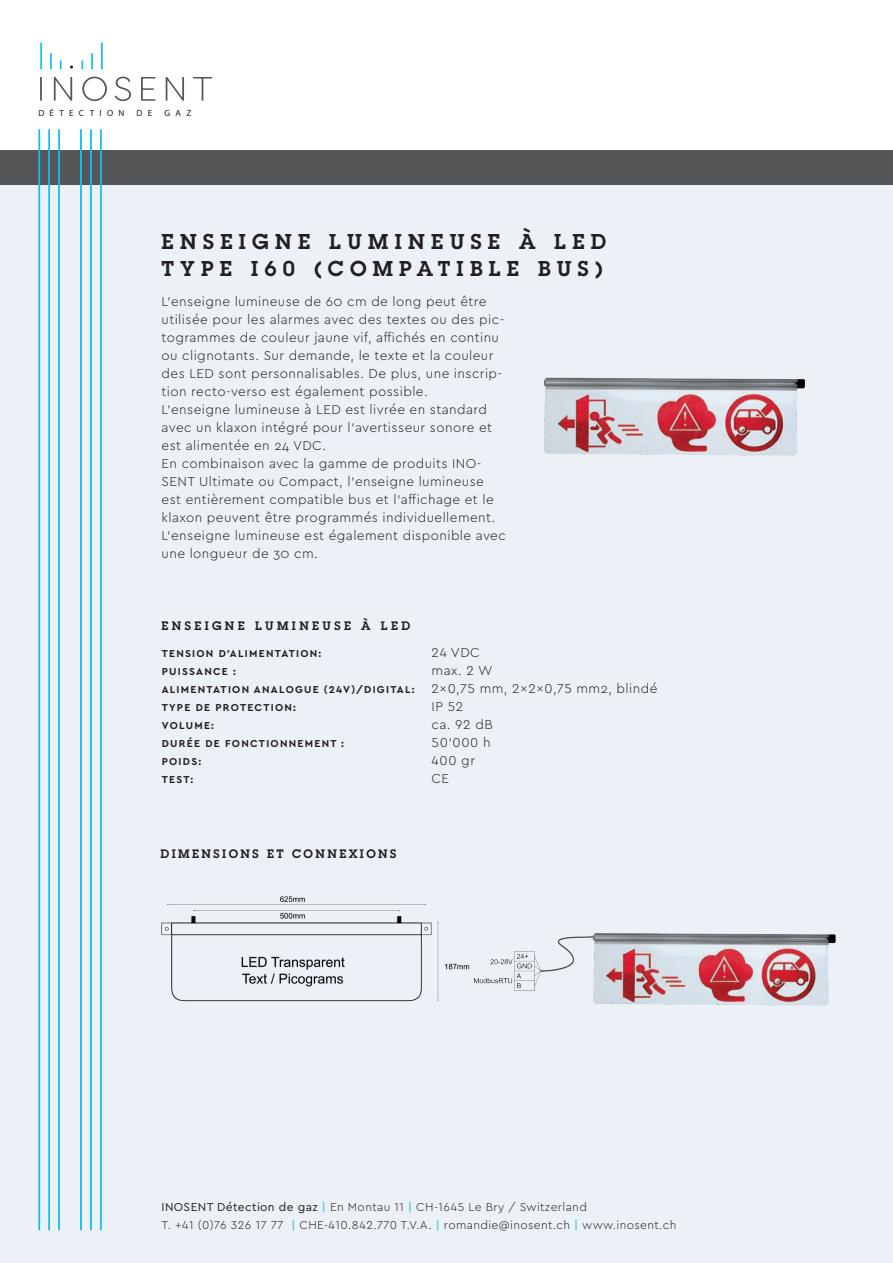
<style>
.page{position:relative;width:893px;height:1263px;background:#fff}
.page>*{position:absolute;margin:0;border:0;box-sizing:border-box;transform-origin:0 0}
.t1{font:600 21px/27px "Lubalin Graph";letter-spacing:.3em;color:#231f20}
.t2{font:300 13.5px/18px "Cera PRO";letter-spacing:.03em;color:#231f20}
.t3{font:300 12px/18px "Cera PRO";letter-spacing:.03em;color:#231f20}
.t4{font:600 12px "Lubalin Graph";letter-spacing:.2em;color:#231f20}
.t5{font:600 12px "Lubalin Graph";letter-spacing:.28em;color:#231f20}
.t6{font:700 10.5px "Cera PRO";letter-spacing:.12em;color:#231f20}
.t7{font:9px "Myriad Pro";letter-spacing:.59em;color:#231f20}
.s1{font-weight:400}
.s2{font-weight:700;color:#61cae1}
</style>
<div class="page">
<div style="left:0;top:163px;width:893px;height:1100px;background:#ecf1f7"></div>
<div style="left:0;top:150px;width:893px;height:34px;background:#555657"></div>
<img style="left:544px;top:377px;width:261px;height:79px">
<hr style="left:39px;top:129px;width:1px;height:1101px;background:#15bef1">
<hr style="left:49px;top:129px;width:1px;height:1101px;background:#15bef1">
<hr style="left:58px;top:129px;width:2px;height:1101px;background:#15bef1">
<hr style="left:100px;top:129px;width:2px;height:1101px;background:#15bef1">
<hr style="left:90px;top:129px;width:2px;height:1101px;background:#15bef1">
<hr style="left:80px;top:129px;width:2px;height:1101px;background:#15bef1">
<svg style="left:40px;top:77px;width:172px;height:24px"></svg>
<hr style="left:40px;top:43px;width:2px;height:26px;background:#15bef1">
<svg style="left:50px;top:53px;width:2px;height:16px"></svg>
<svg style="left:60px;top:60px;width:2px;height:9px"></svg>
<hr style="left:101px;top:43px;width:2px;height:26px;background:#15bef1">
<svg style="left:91px;top:53px;width:2px;height:16px"></svg>
<svg style="left:81px;top:60px;width:2px;height:9px"></svg>
<img style="left:474px;top:933px;width:362px;height:73px">
<img style="left:161px;top:896px;width:309px;height:106px">
<p class="t7" style="left:38px;top:108px;width:88px">DÉTECTION</p>
<p class="t7" style="left:137px;top:108px;width:17px">D E</p>
<p class="t7" style="left:165px;top:108px;width:29px">GAZ</p>
<h1 class="t1" style="left:162px;top:228px;width:446px">ENSEIGNE LUMINEUSE À LED<br>TYPE I60 (COMPATIBLE BUS)</h1>
<p class="t2" style="left:162px;top:292px;width:346px">L‘enseigne lumineuse de 60 cm de long peut être utilisée pour les alarmes avec des textes ou des pic&shy;togrammes de couleur jaune vif, affichés en continu ou clignotants. Sur demande, le texte et la couleur des LED sont personnalisables. De plus, une inscrip&shy;tion recto-verso est également possible.<br>L‘enseigne lumineuse à LED est livrée en standard avec un klaxon intégré pour l‘avertisseur sonore et est alimentée en 24 VDC.<br>En combinaison avec la gamme de produits INO-SENT Ultimate ou Compact, l‘enseigne lumineuse est entièrement compatible bus et l‘affichage et le klaxon peuvent être programmés individuellement.<br>L‘enseigne lumineuse est également disponible avec une longueur de 30 cm.</p>
<p class="t5" style="left:162px;top:618px;width:250px">ENSEIGNE LUMINEUSE À LED</p>
<p class="t6" style="left:162px;top:647px;width:161px">TENSION D’ALIMENTATION:</p>
<p class="t2" style="left:432px;top:643px;width:50px">24 VDC</p>
<p class="t6" style="left:162px;top:665px;width:76px">PUISSANCE :</p>
<p class="t2" style="left:432px;top:661px;width:62px">max. 2 W</p>
<p class="t6" style="left:162px;top:683px;width:254px">ALIMENTATION ANALOGUE (24V)/DIGITAL:</p>
<p class="t2" style="left:432px;top:679px;width:227px">2×0,75 mm, 2×2×0,75 mm2, blindé</p>
<p class="t6" style="left:162px;top:701px;width:136px">TYPE DE PROTECTION:</p>
<p class="t2" style="left:432px;top:697px;width:33px">IP 52</p>
<p class="t6" style="left:162px;top:719px;width:54px">VOLUME:</p>
<p class="t2" style="left:432px;top:715px;width:63px">ca. 92 dB</p>
<p class="t6" style="left:162px;top:737px;width:184px">DURÉE DE FONCTIONNEMENT :</p>
<p class="t2" style="left:432px;top:733px;width:61px">50‘000 h</p>
<p class="t6" style="left:162px;top:755px;width:41px">POIDS:</p>
<p class="t2" style="left:432px;top:751px;width:45px">400 gr</p>
<p class="t6" style="left:162px;top:773px;width:33px">TEST:</p>
<p class="t2" style="left:432px;top:769px;width:19px">CE</p>
<p class="t4" style="left:161px;top:846px;width:237px">DIMENSIONS ET CONNEXIONS</p>
<p class="t3" style="left:162px;top:1198px;width:516px"><span class="s1">INOSENT Détection de gaz</span> <span class="s2">|</span> En Montau 11 <span class="s2">|</span> CH-1645 Le Bry / Switzerland<br>T. +41 (0)76 326 17 77 <span class="s2">|</span> CHE-410.842.770 T.V.A. <span class="s2">|</span> romandie@inosent.ch <span class="s2">|</span> www.inosent.ch</p>
</div>
